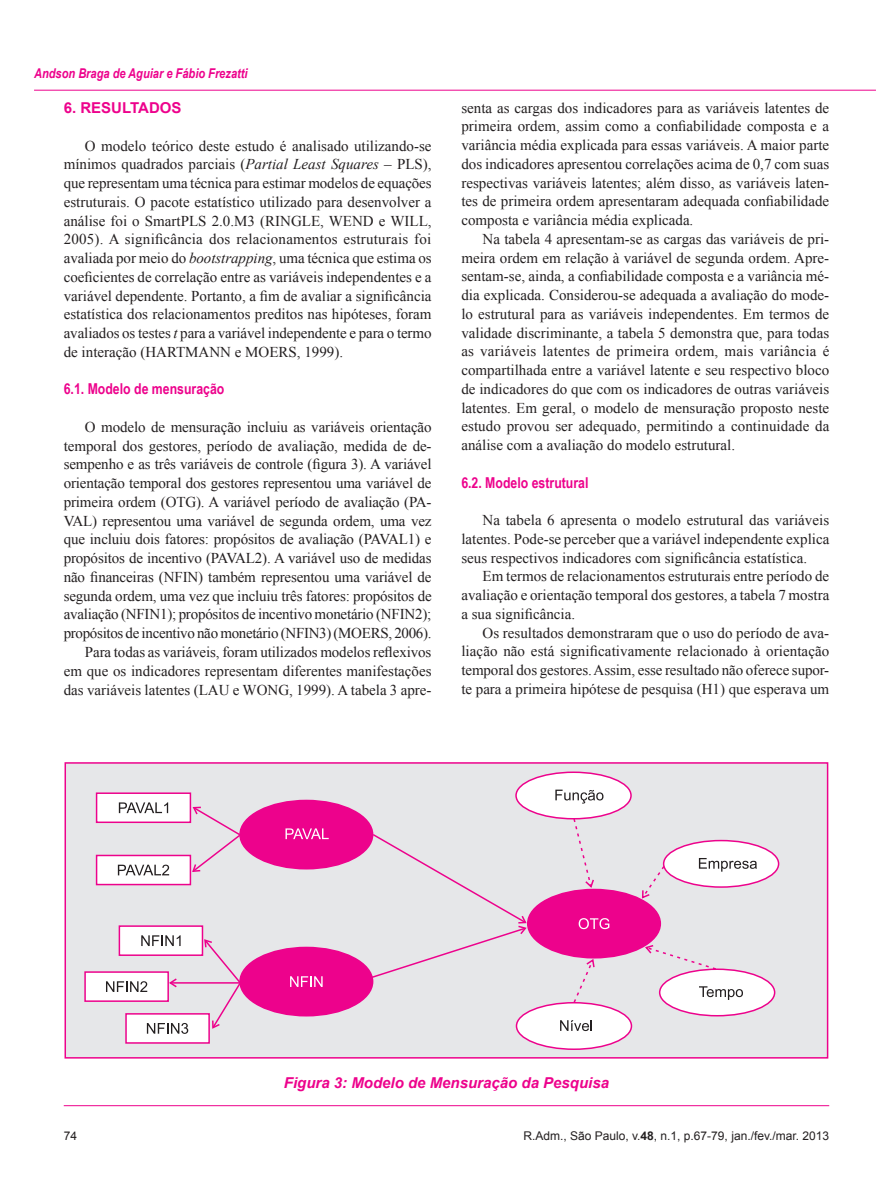
<style>
.page{position:relative;width:893px;height:1191px;background:#fff}
.page>*{position:absolute;margin:0;border:0;box-sizing:border-box;transform-origin:0 0}
.t1{font:15px/18.8px "Times New Roman";letter-spacing:-.005em;color:#231f20;text-align:justify}
.t2{font:700 15px "Arial Narrow";color:#ed028c}
.t3{font:italic 700 15px "Arial";color:#ed028c}
.t4{font:700 15px "Arial";color:#ed028c}
.t5{font:italic 700 13.5px "Arial Narrow";color:#ed028c}
.t6{font:12px "Arial";color:#231f20}
.s1{font-style:italic}
.s2{font-weight:700}
</style>
<div class="page">
<hr style="left:64px;top:1105px;width:765px;height:1px;background:#ed028c">
<hr style="left:34px;top:90px;width:842px;height:1px;background:#ed028c">
<div style="left:65px;top:763px;width:763px;height:294px;background:#e6e7e9"></div>
<div style="left:664px;top:840px;width:115px;height:47px;background:#fff;border-radius:50%"></div>
<div style="left:663px;top:840px;width:116px;height:47px;border:1px solid #ed028c;border-radius:50%"></div>
<div style="left:660px;top:969px;width:115px;height:46px;background:#fff;border-radius:50%"></div>
<div style="left:659px;top:968px;width:116px;height:48px;border:1px solid #ed028c;border-radius:50%"></div>
<div style="left:516px;top:1002px;width:115px;height:47px;background:#fff;border-radius:50%"></div>
<div style="left:516px;top:1002px;width:116px;height:48px;border:1px solid #ed028c;border-radius:50%"></div>
<div style="left:516px;top:772px;width:115px;height:46px;background:#fff;border-radius:50%"></div>
<div style="left:515px;top:771px;width:117px;height:48px;border:1px solid #ed028c;border-radius:50%"></div>
<div style="left:528px;top:889px;width:132px;height:68px;background:#ed028c;border-radius:50%"></div>
<div style="left:240px;top:800px;width:133px;height:68px;background:#ed028c;border-radius:50%"></div>
<svg style="left:555px;top:789px;width:48px;height:14px"></svg>
<svg style="left:699px;top:858px;width:58px;height:13px"></svg>
<svg style="left:560px;top:1020px;width:32px;height:11px"></svg>
<svg style="left:699px;top:986px;width:44px;height:14px"></svg>
<div style="left:96px;top:792px;width:95px;height:31px;background:#fff;border:1px solid #ed028c"></div>
<div style="left:119px;top:925px;width:84px;height:31px;background:#fff;border:1px solid #ed028c"></div>
<div style="left:84px;top:971px;width:85px;height:31px;background:#fff;border:1px solid #ed028c"></div>
<div style="left:125px;top:1013px;width:85px;height:30px;background:#fff;border:1px solid #ed028c"></div>
<div style="left:96px;top:854px;width:95px;height:31px;background:#fff;border:1px solid #ed028c"></div>
<div style="left:240px;top:947px;width:133px;height:68px;background:#ed028c;border-radius:50%"></div>
<svg style="left:572px;top:817px;width:23px;height:72px"></svg>
<svg style="left:641px;top:864px;width:25px;height:35px"></svg>
<svg style="left:644px;top:943px;width:74px;height:27px"></svg>
<svg style="left:572px;top:957px;width:24px;height:47px"></svg>
<svg style="left:359px;top:832px;width:169px;height:150px"></svg>
<svg style="left:191px;top:806px;width:51px;height:67px"></svg>
<hr style="left:172px;top:982px;width:68px;height:1px;background:#ed028c">
<svg style="left:168px;top:977px;width:10px;height:11px"></svg>
<svg style="left:203px;top:938px;width:39px;height:92px"></svg>
<svg style="left:579px;top:918px;width:30px;height:11px"></svg>
<svg style="left:290px;top:976px;width:33px;height:11px"></svg>
<svg style="left:285px;top:828px;width:44px;height:11px"></svg>
<svg style="left:119px;top:802px;width:49px;height:11px"></svg>
<svg style="left:118px;top:864px;width:51px;height:11px"></svg>
<svg style="left:141px;top:935px;width:40px;height:11px"></svg>
<svg style="left:106px;top:981px;width:41px;height:11px"></svg>
<svg style="left:147px;top:1023px;width:41px;height:10px"></svg>
<p class="t5" style="left:34px;top:63px;width:215px">Andson Braga de Aguiar e Fábio Frezatti</p>
<p class="t4" style="left:64px;top:98px;width:28px">6. RESU</p>
<p class="t4" style="left:122px;top:98px;width:20px">LTADOS</p>
<p class="t1" style="left:64px;top:136px;width:369px;text-indent:21px">O modelo teórico deste estudo é analisado utilizando-se mínimos quadrados parciais (<span class="s1">Partial Least Squares</span> – PLS), que representam uma técnica para estimar modelos de equações estruturais. O pacote estatístico utilizado para desenvolver a análise foi o SmartPLS 2.0.M3 (RINGLE, WEND e WILL, 2005). A significância dos relacionamentos estruturais foi avaliada por meio do <span class="s1">bootstrapping</span>, uma técnica que estima os coeficientes de correlação entre as variáveis independentes e a variável dependente. Portanto, a fim de avaliar a significância estatística dos relacionamentos preditos nas hipóteses, foram avaliados os testes <span class="s1">t</span> para a variável independente e para o termo de interação (HARTMANN e MOERS, 1999).</p>
<p class="t2" style="left:64px;top:378px;width:162px">6.1. Modelo de mensuração</p>
<p class="t1" style="left:64px;top:417px;width:369px;text-align:right">O modelo de mensuração incluiu as variáveis orientação temporal dos gestores, período de avaliação, medida de de&shy;sempenho e as três variáveis de controle (figura 3). A variável orientação temporal dos gestores representou uma variável de primeira ordem (OTG). A variável período de avaliação (PA-VAL) representou uma variável de segunda ordem, uma vez que incluiu dois fatores: propósitos de avaliação (PAVAL1) e propósitos de incentivo (PAVAL2). A variável uso de medidas não financeiras (NFIN) também representou uma variável de segunda ordem, uma vez que incluiu três fatores: propósitos de avaliação (NFIN1); propósitos de incentivo monetário (NFIN2); propósitos de incentivo não monetário (NFIN3) (MOERS, 2006).<br>Para todas as variáveis, foram utilizados modelos reflexivos em que os indicadores representam diferentes manifestações das variáveis latentes (LAU e WONG, 1999). A tabela 3 apre-</p>
<p class="t1" style="left:461px;top:98px;width:369px">senta as cargas dos indicadores para as variáveis latentes de primeira ordem, assim como a confiabilidade composta e a variância média explicada para essas variáveis. A maior parte dos indicadores apresentou correlações acima de 0,7 com suas respectivas variáveis latentes; além disso, as variáveis laten&shy;tes de primeira ordem apresentaram adequada confiabilidade composta e variância média explicada.</p>
<p class="t1" style="left:461px;top:229px;width:370px;text-indent:21px">Na tabela 4 apresentam-se as cargas das variáveis de pri&shy;meira ordem em relação à variável de segunda ordem. Apre&shy;sentam-se, ainda, a confiabilidade composta e a variância mé&shy;dia explicada. Considerou-se adequada a avaliação do mode&shy;lo estrutural para as variáveis independentes. Em termos de validade discriminante, a tabela 5 demonstra que, para todas as variáveis latentes de primeira ordem, mais variância é compartilhada entre a variável latente e seu respectivo bloco de indicadores do que com os indicadores de outras variáveis latentes. Em geral, o modelo de mensuração proposto neste estudo provou ser adequado, permitindo a continuidade da análise com a avaliação do modelo estrutural.</p>
<p class="t2" style="left:461px;top:471px;width:129px">6.2. Modelo estrutural</p>
<p class="t1" style="left:461px;top:510px;width:369px;text-indent:21px">Na tabela 6 apresenta o modelo estrutural das variáveis latentes. Pode-se perceber que a variável independente explica seus respectivos indicadores com significância estatística.</p>
<p class="t1" style="left:461px;top:567px;width:370px;text-indent:21px">Em termos de relacionamentos estruturais entre período de avaliação e orientação temporal dos gestores, a tabela 7 mostra a sua significância.</p>
<p class="t1" style="left:461px;top:623px;width:369px;text-indent:21px">Os resultados demonstraram que o uso do período de ava&shy;liação não está significativamente relacionado à orientação temporal dos gestores. Assim, esse resultado não oferece supor&shy;te para a primeira hipótese de pesquisa (H1) que esperava um</p>
<p class="t3" style="left:284px;top:1072px;width:327px">Figura 3: Modelo de Mensuração da Pesquisa</p>
<p class="t6" style="left:64px;top:1128px;width:15px">74</p>
<p class="t6" style="left:523px;top:1128px;width:307px">R.Adm., São Paulo, v.<span class="s2">48</span>, n.1, p.67-79, jan./fev./mar. 2013</p>
</div>
